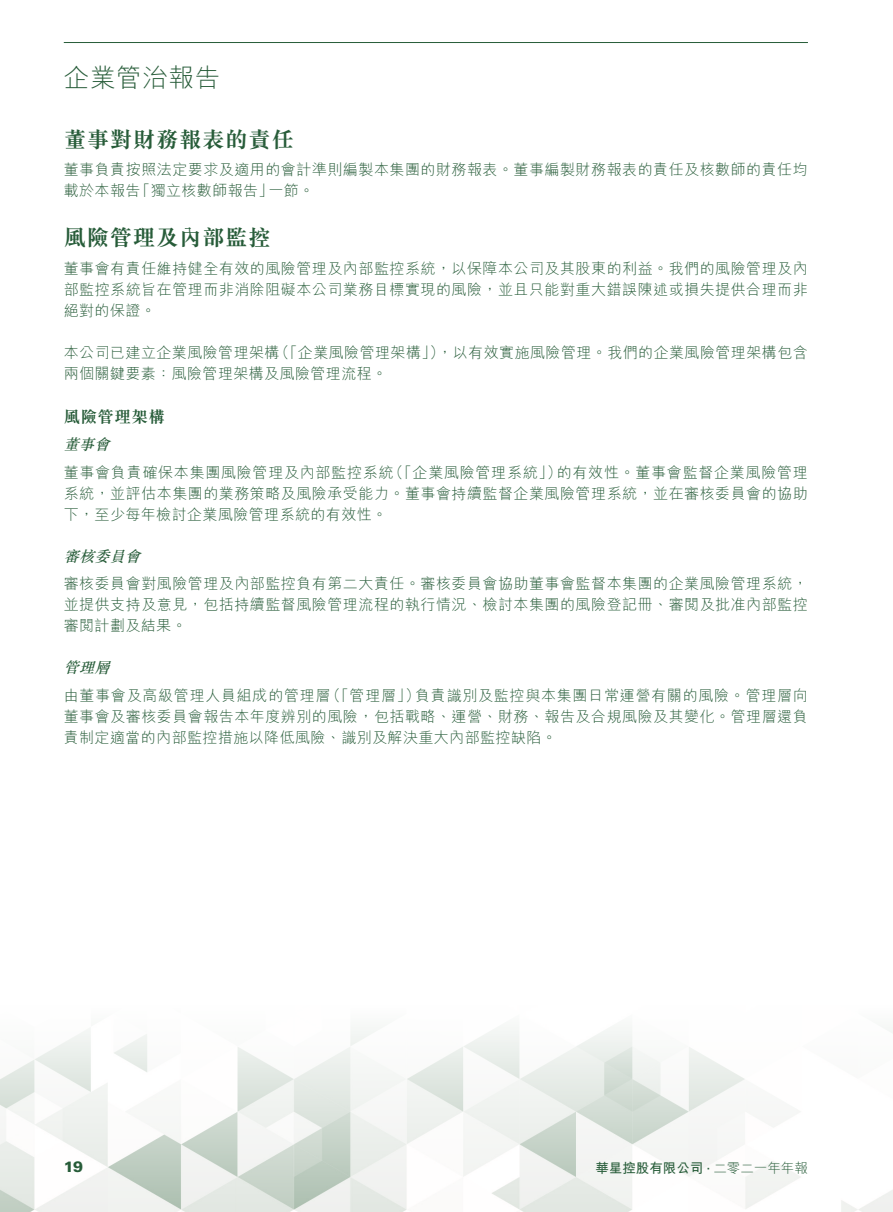
<style>
.page{position:relative;width:893px;height:1212px;background:#fff}
.page>*{position:absolute;margin:0;border:0;box-sizing:border-box;transform-origin:0 0}
.t1{font:300 25.5px "M Hei HK";letter-spacing:.03em;color:#275c39}
.t2{font:700 22.5px "M Sung HK";letter-spacing:.025em;color:#275c39}
.t3{font:700 16.5px "M Sung HK";letter-spacing:.025em;color:#275c39}
.t4{font:300 15px/21px "M Hei HK";letter-spacing:.035em;color:#275c39}
.t5{font:italic 500 15px "M Sung HK";color:#275c39}
.t6{font:900 15px "Univers LT Std";color:#275c39}
.t7{font:700 13.5px "M Hei HK";color:#275c39}
.t8{font:300 13.5px "M Hei HK";color:#275c39}
.t9{font:700 12px "Univers LT Std";color:#275c39}
</style>
<div class="page">
<img style="left:0;top:1029px;width:893px;height:183px">
<hr style="left:64px;top:42px;width:744px;height:1px;background:#275c39">
<h1 class="t1" style="left:64px;top:64px;width:158px">企業管治報告</h1>
<h2 class="t2" style="left:64px;top:124px;width:232px">董事對財務報表的責任</h2>
<p class="t4" style="left:268px;top:159px;width:541px;text-indent:-205px">董事負責按照法定要求及適用的會計準則編製本集團的財務報表。董事編製財務報表的責任及核數師的責任均一節。</p>
<p class="t4" style="left:135px;top:180px;width:140px">「獨立核數師報告」</p>
<p class="t4" style="left:64px;top:180px;width:78px">載於本報告</p>
<h2 class="t2" style="left:64px;top:222px;width:209px">風險管理及內部監控</h2>
<p class="t4" style="left:64px;top:257px;width:745px;text-align:justify">董事會有責任維持健全有效的風險管理及內部監控系統，以保障本公司及其股東的利益。我們的風險管理及內部監控系統旨在管理而非消除阻礙本公司業務目標實現的風險，並且只能對重大錯誤陳述或損失提供合理而非絕對的保證。</p>
<p class="t4" style="left:437px;top:341px;width:372px">，以有效實施風險管理。我們的企業風險管理架構包含</p>
<p class="t4" style="left:274px;top:341px;width:171px">（「企業風險管理架構」）</p>
<p class="t4" style="left:64px;top:341px;width:325px">本公司已建立企業風險管理架構<br>兩個關鍵要素：風險管理架構及風險管理流程。</p>
<p class="t3" style="left:64px;top:405px;width:103px">風險管理架構</p>
<p class="t5" style="left:64px;top:434px;width:53px">董事會</p>
<p class="t4" style="left:389px;top:461px;width:175px">（「企業風險管理系統」）</p>
<p class="t4" style="left:64px;top:461px;width:745px">董事會負責確保本集團風險管理及內部監控系統<br>系統，並評估本集團的業務策略及風險承受能力。董事會持續監督企業風險管理系統，並在審核委員會的協助下，至少每年檢討企業風險管理系統的有效性。</p>
<p class="t5" style="left:64px;top:546px;width:83px">審核委員會</p>
<p class="t4" style="left:64px;top:573px;width:745px;text-align:justify">審核委員會對風險管理及內部監控負有第二大責任。審核委員會協助董事會監督本集團的企業風險管理系統，並提供支持及意見，包括持續監督風險管理流程的執行情況、檢討本集團的風險登記冊、審閱及批准內部監控審閱計劃及結果。</p>
<p class="t5" style="left:64px;top:657px;width:53px">管理層</p>
<p class="t4" style="left:415px;top:684px;width:394px">負責識別及監控與本集團日常運營有關的風險。管理層向</p>
<p class="t4" style="left:557px;top:461px;width:253px">的有效性。董事會監督企業風險管理</p>
<p class="t4" style="left:64px;top:684px;width:745px">由董事會及高級管理人員組成的管理層<br>董事會及審核委員會報告本年度辨別的風險，包括戰略、運營、財務、報告及合規風險及其變化。管理層還負責制定適當的內部監控措施以降低風險、識別及解決重大內部監控缺陷。</p>
<p class="t4" style="left:326px;top:684px;width:96px">（「管理層」）</p>
<p class="t6" style="left:64px;top:1157px;width:21px">19</p>
<p class="t8" style="left:713px;top:1161px;width:96px">二零二一年年報</p>
<p class="t7" style="left:595px;top:1158px;width:109px">華星控股有限公司</p>
<p class="t9" style="left:707px;top:1160px;width:5px">·</p>
</div>
